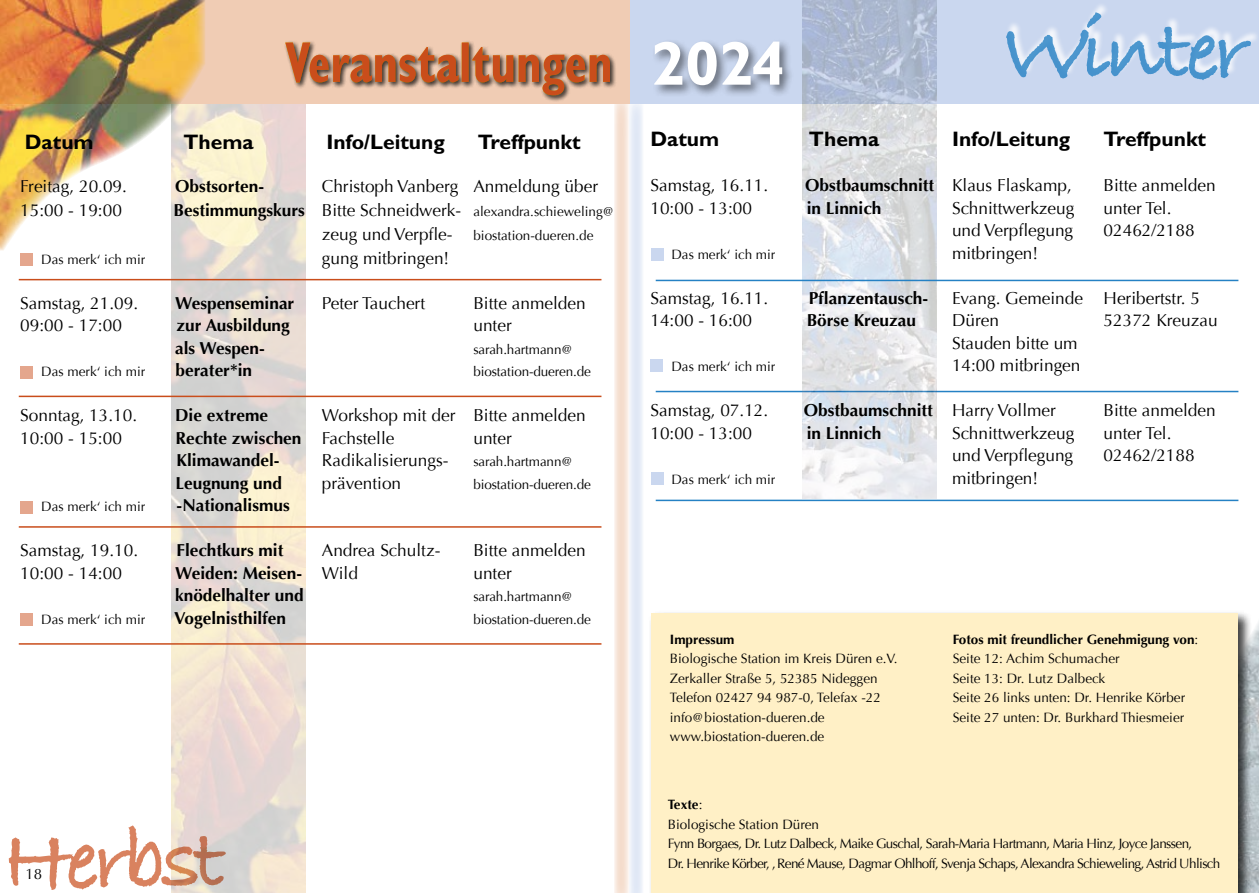
<style>
.page{position:relative;width:1259px;height:893px;background:#fff}
.page>*{position:absolute;margin:0;border:0;box-sizing:border-box;transform-origin:0 0}
.t1{font:700 62.4px "Gill Sans";color:#fff}
.t2{font:700 21px "Gill Sans";color:#000}
.t3{font:17.25px "Optima";color:#000}
.t4{font:700 17.25px "Optima";color:#000}
.t5{font:15px "Optima";color:#000}
.t6{font:13.5px/19.5px "Optima";color:#000}
.t7{font:13.5px/19.5px "Optima";letter-spacing:-.045em;color:#000}
.t8{font:700 13.5px "Optima";color:#000}
.s1{font-weight:700;font-size:17.25px}
.s2{font-size:17.25px}
.s3{font-weight:400}
.s4{font-weight:700}
</style>
<div class="page">
<svg style="left:9px;top:825px;width:162px;height:65px"></svg>
<img style="left:171px;top:103px;width:134px;height:790px">
<div style="left:0;top:0;width:631px;height:103px;background:#f0ccb4"></div>
<svg style="left:614px;top:103px;width:15px;height:790px;background:#f7e5d9"></svg>
<div style="left:283px;top:40px;width:333px;height:62px;background:#000;opacity:.5"></div>
<svg style="left:285px;top:43px;width:325px;height:52px"></svg>
<img style="left:0;top:0;width:205px;height:251px">
<div style="left:630px;top:0;width:629px;height:103px;background:#cad7ef"></div>
<svg style="left:1006px;top:12px;width:245px;height:68px"></svg>
<img style="left:1252px;top:622px;width:7px;height:271px">
<div style="left:651px;top:38px;width:143px;height:60px;background:#000;opacity:.5"></div>
<hr style="left:656px;top:391px;width:582px;height:1px;background:#2581c4">
<hr style="left:656px;top:500px;width:582px;height:1px;background:#2581c4">
<div style="left:648px;top:611px;width:604px;height:282px;background:#000;opacity:.75"></div>
<div style="left:651px;top:613px;width:586px;height:280px;background:#fff0c6"></div>
<div style="left:629px;top:103px;width:14px;height:790px;background:#e7edf8"></div>
<img style="left:802px;top:0;width:134px;height:499px">
<hr style="left:656px;top:280px;width:582px;height:1px;background:#2581c4">
<div style="left:650px;top:359px;width:13px;height:13px;background:#cad7ef"></div>
<div style="left:651px;top:248px;width:13px;height:12px;background:#cad7ef"></div>
<div style="left:651px;top:472px;width:13px;height:13px;background:#cad7ef"></div>
<div style="left:20px;top:253px;width:13px;height:13px;background:#e4a68d"></div>
<hr style="left:19px;top:526px;width:582px;height:2px;background:#c94d1b">
<hr style="left:19px;top:643px;width:582px;height:2px;background:#c94d1b">
<hr style="left:19px;top:396px;width:582px;height:1px;background:#c94d1b">
<hr style="left:19px;top:279px;width:582px;height:1px;background:#c94d1b">
<div style="left:20px;top:366px;width:13px;height:12px;background:#e4a68d"></div>
<div style="left:20px;top:501px;width:13px;height:12px;background:#e4a68d"></div>
<div style="left:20px;top:613px;width:13px;height:13px;background:#e4a68d"></div>
<h2 class="t2" style="left:25px;top:129px;width:70px">Datum</h2>
<h2 class="t2" style="left:183px;top:129px;width:72px">Thema</h2>
<h2 class="t2" style="left:326px;top:129px;width:120px">Info/Leitung</h2>
<h2 class="t2" style="left:478px;top:129px;width:104px">Treffpunkt</h2>
<p class="t3" style="left:20px;top:176px;width:108px">Freitag, 20.09.</p>
<p class="t4" style="left:175px;top:176px;width:91px">Obstsorten-</p>
<p class="t3" style="left:322px;top:176px;width:278px">Christoph Vanberg Anmeldung über</p>
<p class="t3" style="left:20px;top:200px;width:103px">15:00 - 19:00</p>
<p class="t6" style="left:322px;top:199px;width:293px;line-height:24px;text-indent:-148px"><span class="s1">Bestimmungskurs</span> <span class="s2">Bitte Schneidwerk-</span> alexandra.schieweling@ <span class="s2">zeug und Verpfle-</span> biostation-dueren.de</p>
<p class="t6" style="left:41px;top:249px;width:106px">Das merk‘ ich mir</p>
<p class="t3" style="left:322px;top:248px;width:129px">gung mitbringen!</p>
<p class="t3" style="left:20px;top:293px;width:119px">Samstag, 21.09.</p>
<p class="t4" style="left:175px;top:293px;width:121px">Wespenseminar</p>
<p class="t3" style="left:322px;top:293px;width:105px">Peter Tauchert</p>
<p class="t3" style="left:473px;top:293px;width:114px">Bitte anmelden</p>
<p class="t3" style="left:20px;top:315px;width:103px">09:00 - 17:00</p>
<p class="t4" style="left:177px;top:315px;width:115px">zur Ausbildung</p>
<p class="t3" style="left:473px;top:315px;width:40px">unter</p>
<p class="t4" style="left:175px;top:338px;width:91px">als Wespen-</p>
<p class="t6" style="left:473px;top:339px;width:100px">sarah.hartmann@</p>
<p class="t6" style="left:41px;top:362px;width:106px">Das merk‘ ich mir</p>
<p class="t4" style="left:176px;top:360px;width:78px">berater*in</p>
<p class="t6" style="left:473px;top:362px;width:119px">biostation-dueren.de</p>
<p class="t3" style="left:20px;top:405px;width:118px">Sonntag, 13.10.</p>
<p class="t4" style="left:175px;top:405px;width:94px">Die extreme</p>
<p class="t3" style="left:322px;top:405px;width:265px">Workshop mit der Bitte anmelden</p>
<p class="t3" style="left:20px;top:428px;width:103px">10:00 - 15:00</p>
<p class="t4" style="left:176px;top:428px;width:220px">Rechte zwischen <span class="s3">Fachstelle</span></p>
<p class="t3" style="left:473px;top:428px;width:40px">unter</p>
<p class="t4" style="left:177px;top:450px;width:104px">Klimawandel-</p>
<p class="t3" style="left:322px;top:450px;width:128px">Radikalisierungs-</p>
<p class="t6" style="left:473px;top:452px;width:100px">sarah.hartmann@</p>
<p class="t4" style="left:176px;top:473px;width:108px">Leugnung und</p>
<p class="t3" style="left:322px;top:473px;width:81px">prävention</p>
<p class="t6" style="left:473px;top:474px;width:119px">biostation-dueren.de</p>
<p class="t6" style="left:41px;top:497px;width:106px">Das merk‘ ich mir</p>
<p class="t4" style="left:177px;top:495px;width:115px">-Nationalismus</p>
<p class="t3" style="left:20px;top:540px;width:119px">Samstag, 19.10.</p>
<p class="t4" style="left:176px;top:540px;width:109px">Flechtkurs mit</p>
<p class="t3" style="left:322px;top:540px;width:120px">Andrea Schultz-</p>
<p class="t3" style="left:473px;top:540px;width:114px">Bitte anmelden</p>
<p class="t3" style="left:20px;top:563px;width:103px">10:00 - 14:00</p>
<p class="t4" style="left:175px;top:563px;width:184px">Weiden: Meisen- <span class="s3">Wild</span></p>
<p class="t3" style="left:473px;top:563px;width:40px">unter</p>
<p class="t4" style="left:175px;top:585px;width:130px">knödelhalter und</p>
<p class="t6" style="left:473px;top:587px;width:100px">sarah.hartmann@</p>
<p class="t6" style="left:41px;top:609px;width:106px">Das merk‘ ich mir</p>
<p class="t4" style="left:174px;top:608px;width:113px">Vogelnisthilfen</p>
<p class="t6" style="left:473px;top:609px;width:119px">biostation-dueren.de</p>
<p class="t5" style="left:26px;top:865px;width:18px">18</p>
<h1 class="t1" style="left:651px;top:27px;width:136px">2024</h1>
<h2 class="t2" style="left:650px;top:127px;width:70px">Datum</h2>
<h2 class="t2" style="left:809px;top:127px;width:72px">Thema</h2>
<h2 class="t2" style="left:952px;top:127px;width:120px">Info/Leitung</h2>
<h2 class="t2" style="left:1103px;top:127px;width:104px">Treffpunkt</h2>
<p class="t3" style="left:650px;top:175px;width:119px">Samstag, 16.11.</p>
<p class="t4" style="left:805px;top:175px;width:268px">Obstbaumschnitt <span class="s3">Klaus Flaskamp,</span></p>
<p class="t3" style="left:1103px;top:175px;width:114px">Bitte anmelden</p>
<p class="t3" style="left:650px;top:198px;width:103px">10:00 - 13:00</p>
<p class="t4" style="left:807px;top:198px;width:76px">in Linnich</p>
<p class="t3" style="left:952px;top:198px;width:124px">Schnittwerkzeug</p>
<p class="t3" style="left:1103px;top:198px;width:69px">unter Tel.</p>
<p class="t3" style="left:952px;top:220px;width:123px">und Verpflegung</p>
<p class="t3" style="left:1103px;top:220px;width:93px">02462/2188</p>
<p class="t6" style="left:671px;top:244px;width:106px">Das merk‘ ich mir</p>
<p class="t3" style="left:952px;top:243px;width:88px">mitbringen!</p>
<p class="t3" style="left:650px;top:288px;width:119px">Samstag, 16.11.</p>
<p class="t4" style="left:808px;top:288px;width:121px">Pflanzentausch-</p>
<p class="t3" style="left:952px;top:288px;width:250px">Evang. Gemeinde Heribertstr. 5</p>
<p class="t3" style="left:650px;top:310px;width:103px">14:00 - 16:00</p>
<p class="t4" style="left:807px;top:310px;width:111px">Börse Kreuzau</p>
<p class="t3" style="left:952px;top:310px;width:48px">Düren</p>
<p class="t3" style="left:1103px;top:310px;width:116px">52372 Kreuzau</p>
<p class="t3" style="left:952px;top:333px;width:127px">Stauden bitte um</p>
<p class="t6" style="left:671px;top:357px;width:106px">Das merk‘ ich mir</p>
<p class="t3" style="left:952px;top:355px;width:130px">14:00 mitbringen</p>
<p class="t3" style="left:650px;top:400px;width:119px">Samstag, 07.12.</p>
<p class="t4" style="left:804px;top:400px;width:253px">Obstbaumschnitt <span class="s3">Harry Vollmer</span></p>
<p class="t3" style="left:1103px;top:400px;width:114px">Bitte anmelden</p>
<p class="t3" style="left:650px;top:423px;width:103px">10:00 - 13:00</p>
<p class="t4" style="left:807px;top:423px;width:76px">in Linnich</p>
<p class="t3" style="left:952px;top:423px;width:124px">Schnittwerkzeug</p>
<p class="t3" style="left:1103px;top:423px;width:69px">unter Tel.</p>
<p class="t3" style="left:952px;top:445px;width:123px">und Verpflegung</p>
<p class="t3" style="left:1103px;top:445px;width:93px">02462/2188</p>
<p class="t6" style="left:671px;top:469px;width:106px">Das merk‘ ich mir</p>
<p class="t3" style="left:952px;top:468px;width:88px">mitbringen!</p>
<p class="t8" style="left:670px;top:631px;width:66px">Impressum</p>
<p class="t6" style="left:670px;top:649px;width:229px">Biologische Station im Kreis Düren e.V.<br>Zerkaller Straße 5, 52385 Nideggen Telefon 02427 94 987-0, Telefax -22 info@biostation-dueren.de www.biostation-dueren.de</p>
<p class="t6" style="left:952px;top:630px;width:247px"><span class="s4">Fotos mit freundlicher Genehmigung von</span>:<br>Seite 12: Achim Schumacher<br>Seite 13: Dr. Lutz Dalbeck<br>Seite 26 links unten: Dr. Henrike Körber Seite 27 unten: Dr. Burkhard Thiesmeier</p>
<p class="t7" style="left:668px;top:795px;width:554px"><span class="s4">Texte</span>:<br>Biologische Station Düren<br>Fynn Borgaes, Dr. Lutz Dalbeck, Maike Guschal, Sarah-Maria Hartmann, Maria Hinz, Joyce Janssen,<br>Dr. Henrike Körber, , René Mause, Dagmar Ohlhoff, Svenja Schaps, Alexandra Schieweling, Astrid Uhlisch</p>
</div>
